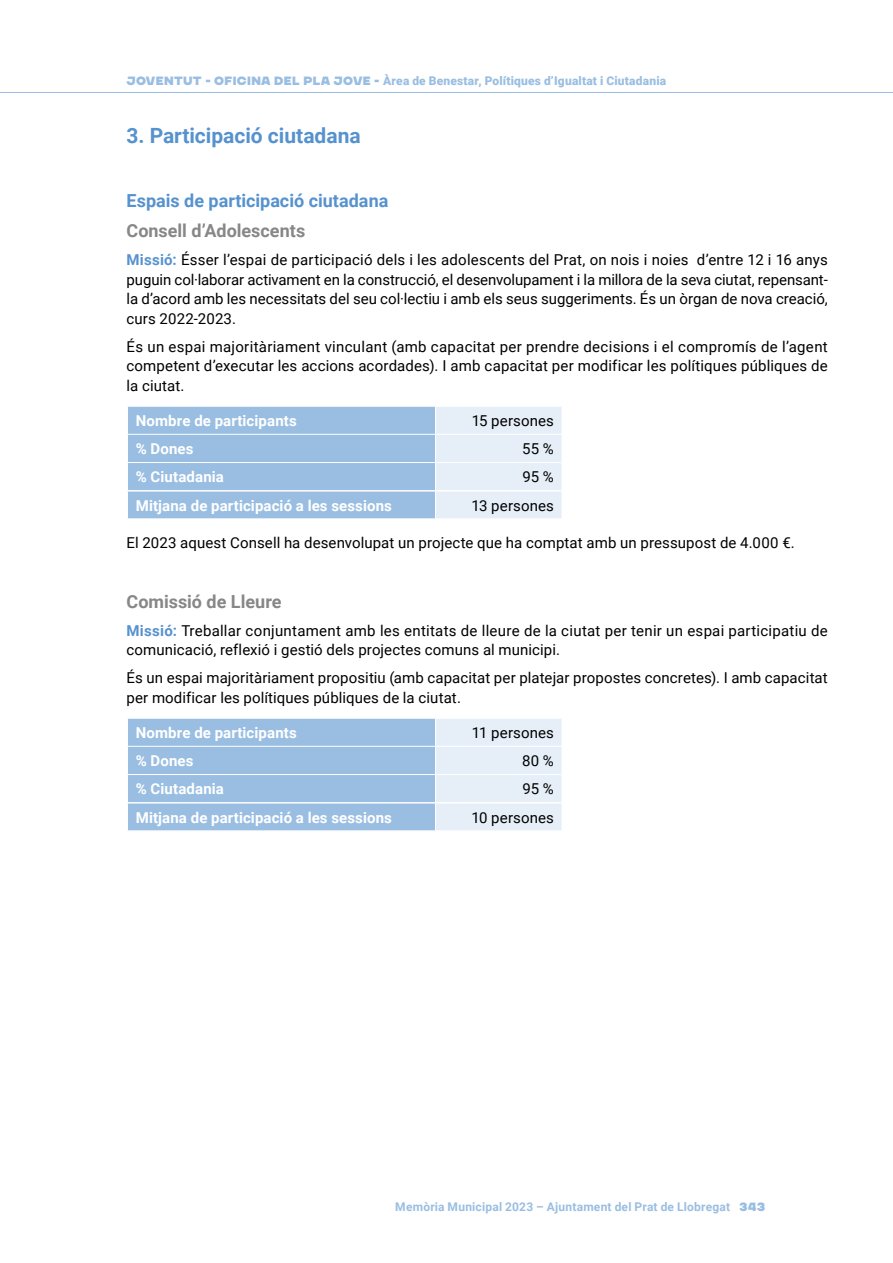
<style>
.page{position:relative;width:893px;height:1263px;background:#fff}
.page>*{position:absolute;margin:0;border:0;box-sizing:border-box;transform-origin:0 0}
.pa_de_text{font:700 21px "Roboto";color:#5692ce}
.pa_de_text-2{font:700 18px "Roboto";color:#878787}
.pa_de_text-3{font:700 18px "Roboto";color:#5692ce}
.pa_de_text-4{font:15px/19.5px "Roboto";letter-spacing:.01em;color:#000;text-align:justify}
.pa_de_text-5{font:700 15px "Roboto";letter-spacing:.01em;color:#fff}
.t1{font:900 12px "Roboto";letter-spacing:.015em;color:#9abee2}
.t2{font:700 12px "Roboto";letter-spacing:.015em;color:#9abee2}
.s1{font-family:"CHANEY";font-weight:400}
.s2{font-weight:700;color:#5692ce}
.s3{font-weight:400;color:#fff}
</style>
<div class="page">
<hr style="left:0;top:92px;width:893px;height:1px;background:#9abee2">
<svg style="left:127px;top:406px;width:435px;height:113px;background:#b3cee9"></svg>
<hr style="left:126px;top:490px;width:309px;height:2px;background:#fff">
<hr style="left:435px;top:490px;width:128px;height:2px;background:#fff">
<svg style="left:127px;top:718px;width:435px;height:113px;background:#b3cee9"></svg>
<hr style="left:126px;top:802px;width:309px;height:1px;background:#fff">
<hr style="left:435px;top:802px;width:128px;height:1px;background:#fff">
<p class="t1" style="left:126px;top:72px;width:541px"><span class="s1">JOVENTUT - OFICINA DEL PLA JOVE -</span> Àrea de Benestar, Polítiques d’Igualtat i Ciutadania</p>
<p class="pa_de_text" style="left:126px;top:121px;width:236px">3. Participació ciutadana</p>
<p class="pa_de_text-3" style="left:126px;top:188px;width:263px">Espais de participació ciutadana</p>
<p class="pa_de_text-2" style="left:126px;top:218px;width:180px">Consell d’Adolescents</p>
<p class="pa_de_text-4" style="left:126px;top:250px;width:703px"><span class="s2">Missió:</span> Ésser l’espai de participació dels i les adolescents del Prat, on nois i noies d’entre 12 i 16 anys puguin col·laborar activament en la construcció, el desenvolupament i la millora de la seva ciutat, repensant&shy;la d’acord amb les necessitats del seu col·lectiu i amb els seus suggeriments. És un òrgan de nova creació, curs 2022-2023.</p>
<p class="pa_de_text-4" style="left:126px;top:336px;width:703px">És un espai majoritàriament vinculant (amb capacitat per prendre decisions i el compromís de l’agent competent d’executar les accions acordades). I amb capacitat per modificar les polítiques públiques de la ciutat.</p>
<p class="pa_de_text-5" style="left:136px;top:410px;width:163px">Nombre de participants</p>
<p class="pa_de_text-4" style="left:472px;top:410px;width:84px">15 persones</p>
<p class="pa_de_text-5" style="left:136px;top:438px;width:59px">% Dones</p>
<p class="pa_de_text-4" style="left:522px;top:438px;width:33px">55 %</p>
<p class="pa_de_text-5" style="left:136px;top:466px;width:90px">% Ciutadania</p>
<p class="pa_de_text-4" style="left:522px;top:467px;width:33px">95 %</p>
<p class="pa_de_text-5" style="left:136px;top:495px;width:258px">Mitjana de participació a les sessions</p>
<p class="pa_de_text-4" style="left:471px;top:495px;width:84px">13 persones</p>
<p class="pa_de_text-4" style="left:126px;top:532px;width:670px">El 2023 aquest Consell ha desenvolupat un projecte que ha comptat amb un pressupost de 4.000 €.</p>
<p class="pa_de_text-2" style="left:126px;top:589px;width:157px">Comissió de Lleure</p>
<p class="pa_de_text-4" style="left:126px;top:620px;width:703px"><span class="s2">Missió:</span> Treballar conjuntament amb les entitats de lleure de la ciutat per tenir un espai participatiu de comunicació, reflexió i gestió dels projectes comuns al municipi.</p>
<p class="pa_de_text-4" style="left:126px;top:668px;width:703px">És un espai majoritàriament propositiu (amb capacitat per platejar propostes concretes). I amb capacitat per modificar les polítiques públiques de la ciutat.</p>
<p class="pa_de_text-5" style="left:136px;top:722px;width:163px">Nombre de participants</p>
<p class="pa_de_text-4" style="left:472px;top:722px;width:83px">11 persones</p>
<p class="pa_de_text-5" style="left:136px;top:750px;width:59px">% Dones</p>
<p class="pa_de_text-4" style="left:522px;top:750px;width:33px">80 %</p>
<p class="pa_de_text-5" style="left:136px;top:778px;width:90px">% Ciutadania</p>
<p class="pa_de_text-4" style="left:522px;top:779px;width:33px">95 %</p>
<p class="pa_de_text-5" style="left:136px;top:807px;width:258px">Mitjana de participació a les sessions</p>
<p class="pa_de_text-4" style="left:471px;top:807px;width:84px">10 persones</p>
<p class="t2" style="left:395px;top:1198px;width:372px">Memòria Municipal 2023 – Ajuntament del Prat de Llobregat <span class="s3">|</span> <span class="s1">343</span></p>
</div>
